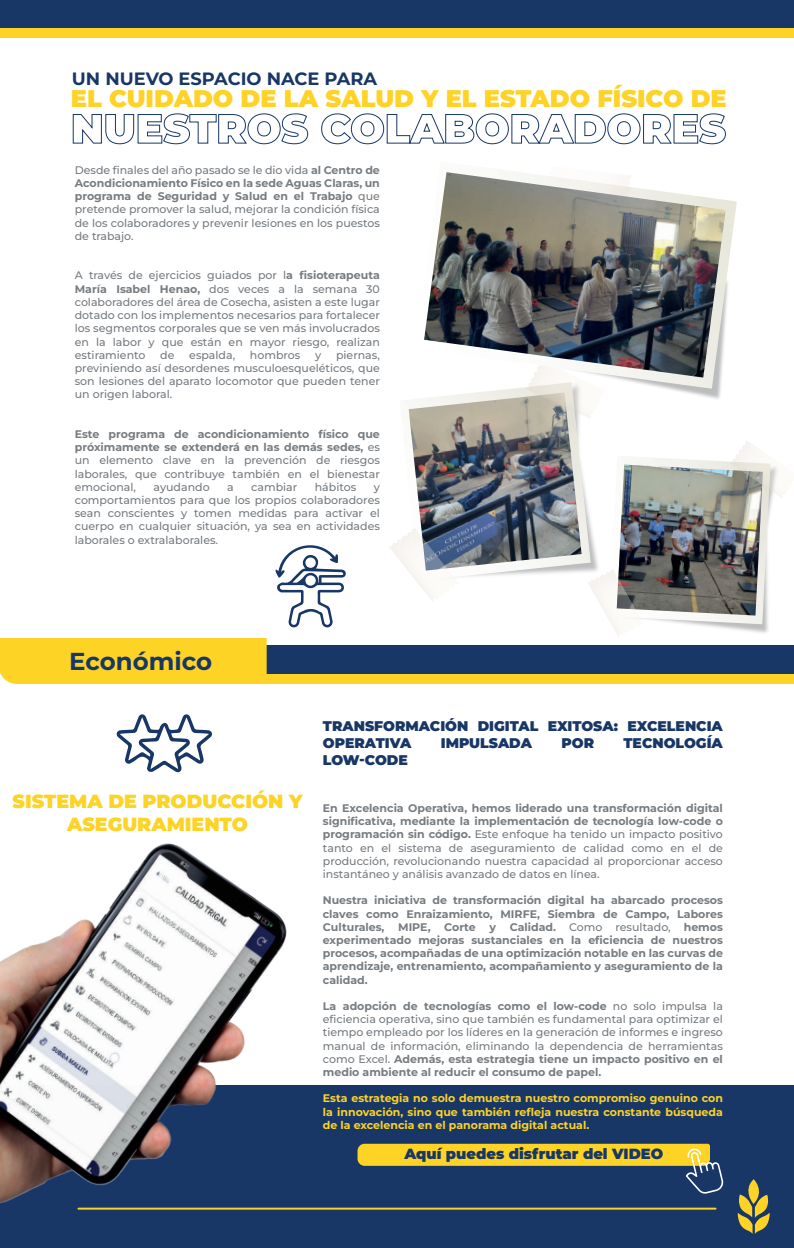
<style>
.page{position:relative;width:794px;height:1248px;background:#fff}
.page>*{position:absolute;margin:0;border:0;box-sizing:border-box;transform-origin:0 0}
.t1{font:700 24.5px "Montserrat";color:#183766}
.t2{font:900 24px "Montserrat";color:#fed226}
.t3{font:900 19px/22.8px "Montserrat";color:#fdd326;text-align:center}
.t4{font:700 17.8px "Montserrat";color:#183766}
.t5{font:900 14.7px "Montserrat";color:#183766}
.t6{font:900 14px/16.8px "Montserrat";color:#183766}
.t7{font:500 11px/13.2px "Montserrat";color:#767c81;text-align:justify}
.t8{font:700 11px/13.2px "Montserrat";color:#767c81;text-align:justify}
.t9{font:700 11px/13.2px "Montserrat";color:#fdd326;text-align:justify}
.s1{font-weight:700}
.s2{font-weight:500}
</style>
<div class="page">
<div style="left:0;top:1084px;width:794px;height:163px;background:#183766"></div>
<img style="left:0;top:843px;width:309px;height:361px">
<svg style="left:116px;top:714px;width:96px;height:58px"></svg>
<svg style="left:738px;top:1179px;width:31px;height:54px"></svg>
<hr style="left:78px;top:1207px;width:637px;height:2px;background:#fdd326">
<div style="left:0;top:0;width:794px;height:31px;background:#183766"></div>
<div style="left:0;top:28px;width:794px;height:10px;background:#fdd326"></div>
<img style="left:389px;top:388px;width:393px;height:249px">
<svg style="left:72px;top:113px;width:237px;height:32px"></svg>
<svg style="left:321px;top:113px;width:405px;height:32px"></svg>
<img style="left:518px;top:388px;width:245px;height:46px">
<svg style="left:510px;top:171px;width:227px;height:217px"></svg>
<svg style="left:546px;top:171px;width:86px;height:1px"></svg>
<img style="left:424px;top:172px;width:301px;height:205px">
<div style="left:29px;top:645px;width:765px;height:31px;background:#183766"></div>
<div style="left:266px;top:674px;width:528px;height:9px;background:#fdd326"></div>
<div style="left:0;top:638px;width:267px;height:46px;background:#fdd326"></div>
<svg style="left:357px;top:1143px;width:367px;height:50px"></svg>
<svg style="left:275px;top:545px;width:71px;height:83px"></svg>
<h3 class="t4" style="left:72px;top:66px;width:307px">UN NUEVO ESPACIO NACE PARA</h3>
<h2 class="t2" style="left:71px;top:81px;width:657px">EL CUIDADO DE LA SALUD Y EL ESTADO FÍSICO DE</h2>
<p class="t7" style="left:75px;top:163px;width:307px">Desde finales del año pasado se le dio vida <span class="s1">al Centro de Acondicionamiento Físico en la sede Aguas Claras, un programa de Seguridad y Salud en el Trabajo</span> que pretende promover la salud, mejorar la condición física de los colaboradores y prevenir lesiones en los puestos de trabajo.</p>
<p class="t7" style="left:75px;top:268px;width:307px">A través de ejercicios guiados por l<span class="s1">a fisioterapeuta María Isabel Henao,</span> dos veces a la semana 30 colaboradores del área de Cosecha, asisten a este lugar dotado con los implementos necesarios para fortalecer los segmentos corporales que se ven más involucrados en la labor y que están en mayor riesgo, realizan estiramiento</p>
<p class="t7" style="left:75px;top:348px;width:307px;text-indent:261px">piernas, previniendo así desordenes musculoesqueléticos, que son lesiones del aparato locomotor que pueden tener un origen laboral.</p>
<p class="t7" style="left:75px;top:427px;width:307px"><span class="s1">Este programa de acondicionamiento físico que próximamente se extenderá en las demás sedes,</span> es un elemento clave en la prevención de riesgos laborales, que contribuye también en el bienestar emocional,</p>
<p class="t7" style="left:160px;top:348px;width:16px">de</p>
<p class="t7" style="left:189px;top:348px;width:47px">espalda,</p>
<p class="t7" style="left:250px;top:348px;width:52px">hombros</p>
<p class="t7" style="left:315px;top:348px;width:8px">y</p>
<p class="t7" style="left:153px;top:480px;width:58px">ayudando</p>
<p class="t7" style="left:227px;top:480px;width:8px">a</p>
<p class="t7" style="left:251px;top:480px;width:48px">cambiar</p>
<p class="t7" style="left:315px;top:480px;width:43px">hábitos</p>
<p class="t7" style="left:75px;top:480px;width:307px;text-indent:299px">y comportamientos para que los propios colaboradores sean conscientes y tomen medidas para activar el cuerpo en cualquier situación, ya sea en actividades laborales o extralaborales.</p>
<h1 class="t1" style="left:69px;top:643px;width:145px">Económico</h1>
<h3 class="t3" style="left:13px;top:788px;width:291px">SISTEMA DE PRODUCCIÓN Y<br>ASEGURAMIENTO</h3>
<p class="t6" style="left:323px;top:717px;width:401px">TRANSFORMACIÓN DIGITAL EXITOSA: EXCELENCIA<br>OPERATIVA</p>
<p class="t6" style="left:441px;top:734px;width:93px">IMPULSADA</p>
<p class="t6" style="left:561px;top:734px;width:34px">POR</p>
<p class="t6" style="left:623px;top:734px;width:101px">TECNOLOGÍA</p>
<p class="t6" style="left:323px;top:750px;width:87px">LOW-CODE</p>
<p class="t7" style="left:323px;top:800px;width:401px"><span class="s1">En Excelencia Operativa, hemos liderado una transformación digital significativa, mediante la implementación de tecnología low-code o programación sin código.</span> Este enfoque ha tenido un impacto positivo tanto en el sistema de aseguramiento de calidad como en el de producción, revolucionando nuestra capacidad al proporcionar acceso instantáneo y análisis avanzado de datos en línea.</p>
<p class="t8" style="left:323px;top:893px;width:401px">Nuestra iniciativa de transformación digital ha abarcado procesos claves como Enraizamiento, MIRFE, Siembra de Campo, Labores Culturales, MIPE, Corte y Calidad. <span class="s2">Como resultado,</span> hemos experimentado mejoras sustanciales en la eficiencia de nuestros procesos, acompañadas de una optimización notable en las curvas de aprendizaje, entrenamiento, acompañamiento y aseguramiento de la calidad.</p>
<p class="t7" style="left:323px;top:998px;width:401px"><span class="s1">La adopción de tecnologías como el low-code</span> no solo impulsa la eficiencia operativa, sino que también es fundamental para optimizar el tiempo empleado por los líderes en la generación de informes e ingreso manual de información, eliminando la dependencia de herramientas como Excel. <span class="s1">Además, esta estrategia tiene un impacto positivo en el medio ambiente al reducir el consumo de papel.</span></p>
<p class="t9" style="left:323px;top:1091px;width:401px">Esta estrategia no solo demuestra nuestro compromiso genuino con la innovación, sino que también refleja nuestra constante búsqueda de la excelencia en el panorama digital actual.</p>
<h3 class="t5" style="left:404px;top:1143px;width:260px">Aquí puedes disfrutar del VIDEO</h3>
</div>
